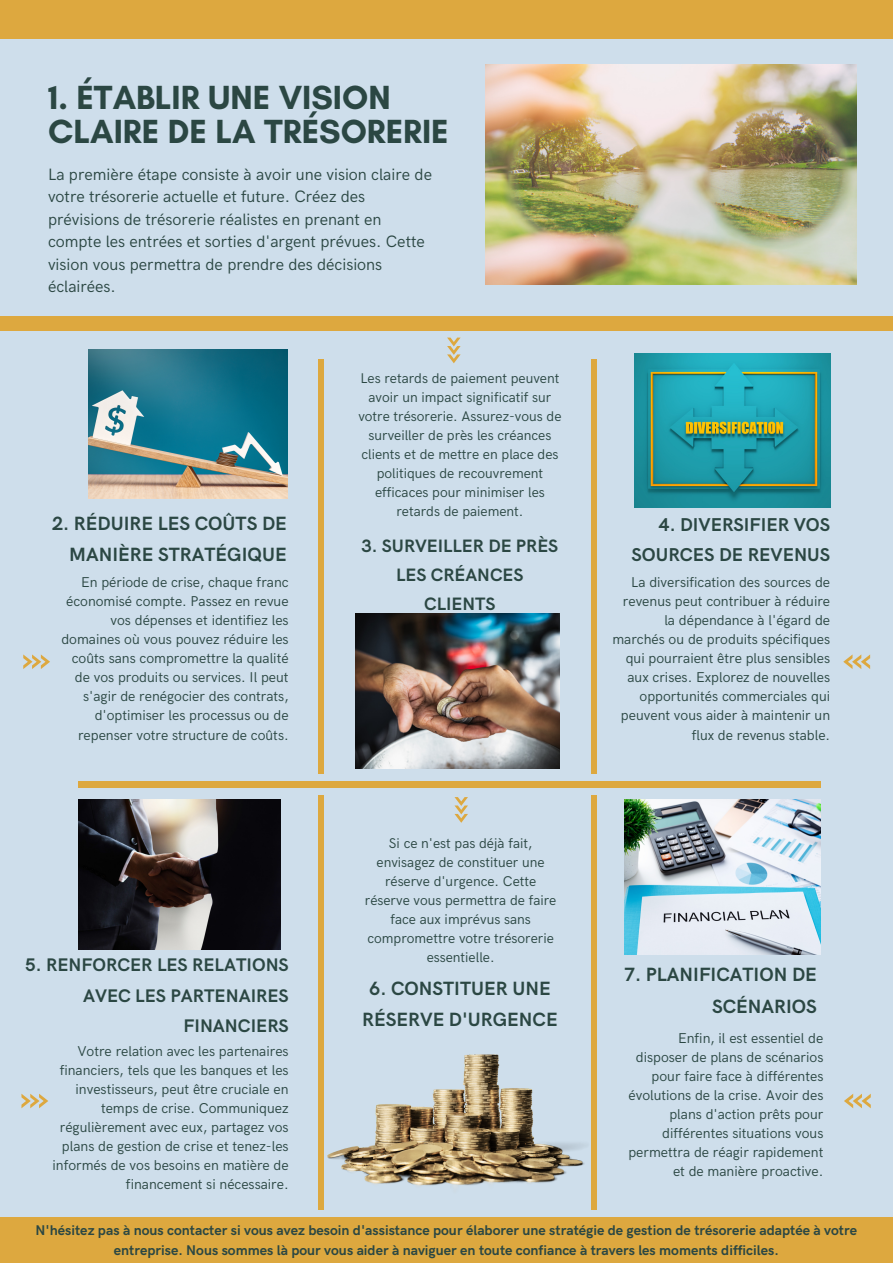
<style>
.page{position:relative;width:893px;height:1264px;background:#fff}
.page>*{position:absolute;margin:0;border:0;box-sizing:border-box;transform-origin:0 0}
.t1{font:700 34.05px/33.8px "Glacial Indifference";color:#2b4743}
.t2{font:700 19.2px/31.5px "HK Grotesk";color:#2b4743;text-align:right}
.t3{font:700 18.6px/30.3px "HK Grotesk";color:#2b4743;text-align:right}
.t4{font:700 18.3px/30.2px "HK Grotesk";color:#2b4743;text-align:right}
.t5{font:700 18px/29.2px "HK Grotesk";color:#2b4743;text-align:center}
.t6{font:16.5px/22.5px "HK Grotesk";color:#2b4743}
.t7{font:14.25px/19px "HK Grotesk";color:#2b4743;text-align:right}
.t8{font:14.1px/19px "HK Grotesk";color:#2b4743;text-align:center}
.t9{font:700 14.1px/19px "HK Grotesk";color:#2b4743;text-align:center}
</style>
<div class="page">
<div style="left:0;top:0;width:892px;height:1262px;background:#cedeeb"></div>
<div style="left:0;top:316px;width:892px;height:15px;background:#dda83f"></div>
<svg style="left:447px;top:338px;width:13px;height:25px"></svg>
<div style="left:0;top:0;width:892px;height:39px;background:#dda83f"></div>
<div style="left:0;top:1216px;width:892px;height:46px;background:#dda83f"></div>
<svg style="left:23px;top:654px;width:27px;height:15px"></svg>
<div style="left:318px;top:359px;width:6px;height:414px;background:#dda83f"></div>
<div style="left:78px;top:781px;width:742px;height:6px;background:#dda83f"></div>
<div style="left:591px;top:359px;width:5px;height:414px;background:#dda83f"></div>
<svg style="left:843px;top:654px;width:27px;height:15px"></svg>
<svg style="left:454px;top:797px;width:14px;height:25px"></svg>
<svg style="left:21px;top:1094px;width:27px;height:14px"></svg>
<div style="left:318px;top:795px;width:5px;height:414px;background:#dda83f"></div>
<div style="left:591px;top:795px;width:5px;height:414px;background:#dda83f"></div>
<svg style="left:844px;top:1093px;width:26px;height:15px"></svg>
<img style="left:485px;top:65px;width:371px;height:219px">
<img style="left:88px;top:349px;width:199px;height:150px">
<img style="left:355px;top:613px;width:204px;height:155px">
<img style="left:634px;top:354px;width:196px;height:154px">
<img style="left:78px;top:799px;width:202px;height:150px">
<img style="left:327px;top:1054px;width:258px;height:132px">
<img style="left:624px;top:799px;width:196px;height:155px">
<p class="t1" style="left:48px;top:81px;width:402px">1. ÉTABLIR UNE VISION<br>CLAIRE DE LA TRÉSORERIE</p>
<p class="t6" style="left:48px;top:163px;width:385px">La première étape consiste à avoir une vision claire de votre trésorerie actuelle et future. Créez des prévisions de trésorerie réalistes en prenant en compte les entrées et sorties d'argent prévues. Cette vision vous permettra de prendre des décisions éclairées.</p>
<p class="t2" style="left:52px;top:508px;width:236px">2. RÉDUIRE LES COÛTS DE<br>MANIÈRE STRATÉGIQUE</p>
<p class="t7" style="left:61px;top:573px;width:229px">En période de crise, chaque franc économisé compte. Passez en revue vos dépenses et identifiez les domaines où vous pouvez réduire les coûts sans compromettre la qualité de vos produits ou services. Il peut s'agir de renégocier des contrats, d'optimiser les processus ou de repenser votre structure de coûts.</p>
<p class="t4" style="left:25px;top:950px;width:265px">5. RENFORCER LES RELATIONS<br>AVEC LES PARTENAIRES<br>FINANCIERS</p>
<p class="t7" style="left:52px;top:1041px;width:238px">Votre relation avec les partenaires financiers, tels que les banques et les investisseurs, peut être cruciale en temps de crise. Communiquez régulièrement avec eux, partagez vos plans de gestion de crise et tenez-les informés de vos besoins en matière de financement si nécessaire.</p>
<p class="t8" style="left:358px;top:369px;width:205px">Les retards de paiement peuvent avoir un impact significatif sur votre trésorerie. Assurez-vous de surveiller de près les créances clients et de mettre en place des politiques de recouvrement efficaces pour minimiser les retards de paiement.</p>
<p class="t5" style="left:361px;top:532px;width:198px">3. SURVEILLER DE PRÈS<br>LES CRÉANCES<br>CLIENTS</p>
<p class="t8" style="left:365px;top:834px;width:193px">Si ce n'est pas déjà fait, envisagez de constituer une réserve d'urgence. Cette réserve vous permettra de faire face aux imprévus sans compromettre votre trésorerie essentielle.</p>
<p class="t2" style="left:362px;top:973px;width:197px;text-align:center">6. CONSTITUER UNE<br>RÉSERVE D'URGENCE</p>
<p class="t3" style="left:631px;top:510px;width:200px">4. DIVERSIFIER VOS<br>SOURCES DE REVENUS</p>
<p class="t7" style="left:612px;top:573px;width:219px">La diversification des sources de revenus peut contribuer à réduire la dépendance à l'égard de marchés ou de produits spécifiques qui pourraient être plus sensibles aux crises. Explorez de nouvelles opportunités commerciales qui peuvent vous aider à maintenir un flux de revenus stable.</p>
<p class="t2" style="left:624px;top:959px;width:194px">7. PLANIFICATION DE<br>SCÉNARIOS</p>
<p class="t7" style="left:628px;top:1028px;width:196px">Enfin, il est essentiel de disposer de plans de scénarios pour faire face à différentes évolutions de la crise. Avoir des plans d'action prêts pour différentes situations vous permettra de réagir rapidement et de manière proactive.</p>
<p class="t9" style="left:36px;top:1221px;width:823px">N'hésitez pas à nous contacter si vous avez besoin d'assistance pour élaborer une stratégie de gestion de trésorerie adaptée à votre entreprise. Nous sommes là pour vous aider à naviguer en toute confiance à travers les moments difficiles.</p>
</div>
